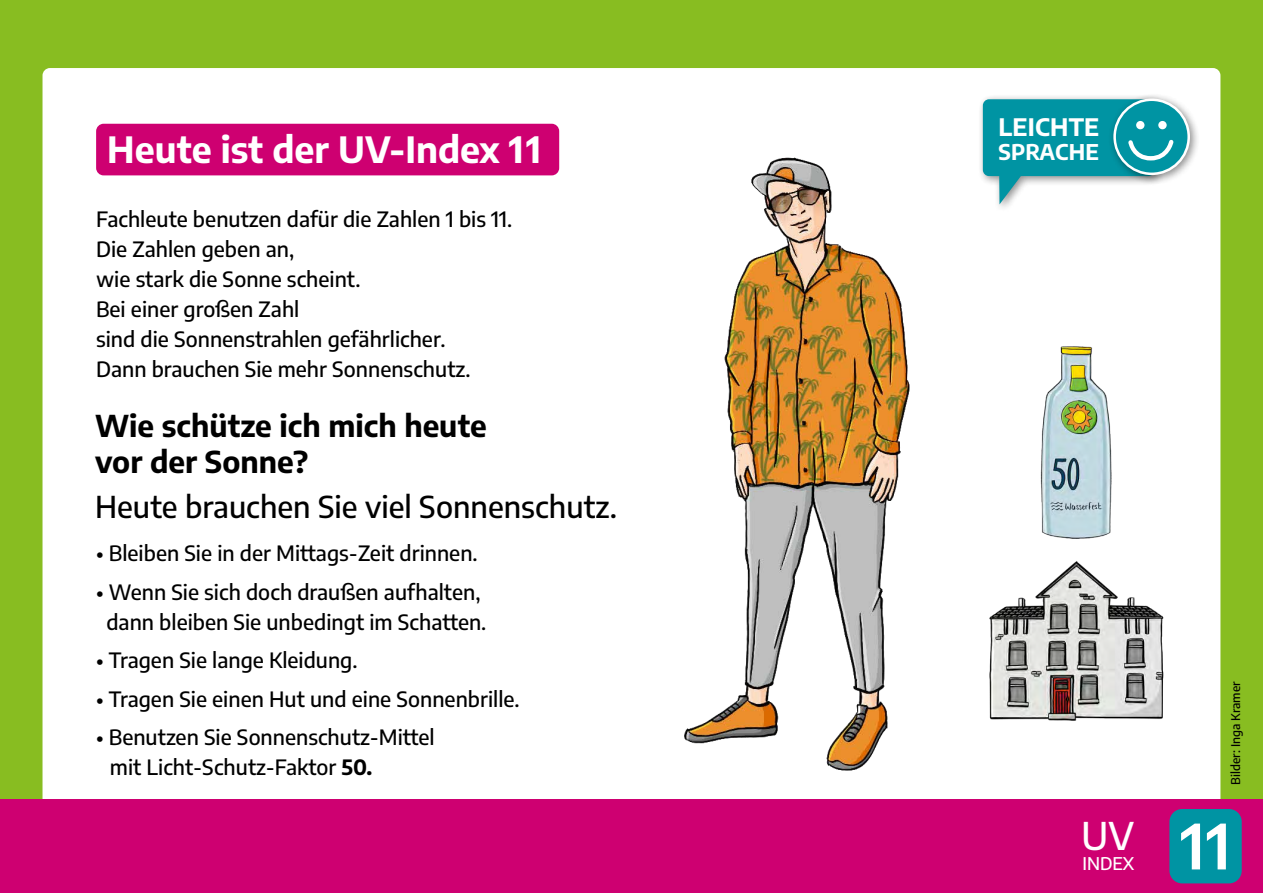
<style>
.page{position:relative;width:1263px;height:893px;background:#fff}
.page>*{position:absolute;margin:0;border:0;box-sizing:border-box;transform-origin:0 0}
.t1{font:600 61.8px "Encode Sans";color:#fff}
.t2{font:500 37.95px "Encode Sans";color:#fff}
.t3{font:700 36px "Encode Sans";color:#fff}
.t4{font:700 30px/36px "Encode Sans";color:#000}
.t5{font:500 30px "Encode Sans";color:#000}
.t6{font:700 24px "Encode Sans";letter-spacing:.01em;color:#fff}
.t7{font:700 21.6px "Encode Sans";letter-spacing:.01em;color:#fff}
.t8{font:500 21px/30px "Encode Sans";color:#000}
.t9{font:500 17.4px "Encode Sans";color:#fff}
.t10{font:500 12px "Encode Sans";color:#000}
.s1{font-weight:700}
</style>
<div class="page">
<div style="left:0;top:0;width:1263px;height:817px;background:#88bd21"></div>
<div style="left:43px;top:68px;width:1177px;height:782px;background:#fff;border-radius:7px"></div>
<div style="left:0;top:799px;width:1263px;height:94px;background:#ce0071"></div>
<div style="left:977px;top:94px;width:188px;height:120px;background:#000;opacity:.45"></div>
<div style="left:1108px;top:93px;width:92px;height:92px;background:#000;opacity:.45"></div>
<svg style="left:1115px;top:100px;width:74px;height:74px"></svg>
<svg style="left:983px;top:99px;width:192px;height:105px"></svg>
<div style="left:1136px;top:121px;width:8px;height:8px;background:#fff;border-radius:50%"></div>
<div style="left:1158px;top:121px;width:9px;height:8px;background:#fff;border-radius:50%"></div>
<div style="left:96px;top:124px;width:463px;height:51px;background:#ce0071;border-radius:7px"></div>
<div style="left:1169px;top:809px;width:73px;height:74px;background:#0094a3;border-radius:13px"></div>
<img style="left:1040px;top:346px;width:72px;height:184px">
<img style="left:989px;top:530px;width:175px;height:191px">
<img style="left:684px;top:157px;width:226px;height:614px">
<h3 class="t3" style="left:107px;top:125px;width:435px">Heute ist der UV-Index 11</h3>
<p class="t8" style="left:96px;top:203px;width:418px">Fachleute benutzen dafür die Zahlen 1 bis 11.<br>Die Zahlen geben an,<br>wie stark die Sonne scheint.<br>Bei einer großen Zahl<br>sind die Sonnenstrahlen gefährlicher.<br>Dann brauchen Sie mehr Sonnenschutz.</p>
<h3 class="t4" style="left:95px;top:407px;width:393px">Wie schütze ich mich heute vor der Sonne?</h3>
<h3 class="t5" style="left:95px;top:486px;width:524px">Heute brauchen Sie viel Sonnenschutz.</h3>
<p class="t8" style="left:96px;top:537px;width:383px">• Bleiben Sie in der Mittags-Zeit drinnen.</p>
<p class="t8" style="left:96px;top:576px;width:392px;text-align:center">• Wenn Sie sich doch draußen aufhalten, dann bleiben Sie unbedingt im Schatten.</p>
<p class="t8" style="left:96px;top:644px;width:263px">• Tragen Sie lange Kleidung.</p>
<p class="t8" style="left:96px;top:683px;width:425px">• Tragen Sie einen Hut und eine Sonnenbrille.</p>
<p class="t8" style="left:110px;top:721px;width:326px;text-indent:-14px">• Benutzen Sie Sonnenschutz-Mittel mit Licht-Schutz-Faktor <span class="s1">50.</span></p>
<p class="t6" style="left:998px;top:110px;width:102px">LEICHTE</p>
<p class="t7" style="left:998px;top:137px;width:102px">SPRACHE</p>
<h2 class="t2" style="left:1081px;top:810px;width:55px">UV</h2>
<p class="t9" style="left:1082px;top:851px;width:53px">INDEX</p>
<p class="t10" style="left:1227px;top:784px;width:105px;rotate:-90deg">Bilder: Inga Kramer</p>
<h1 class="t1" style="left:1180px;top:804px;width:52px">11</h1>
</div>
